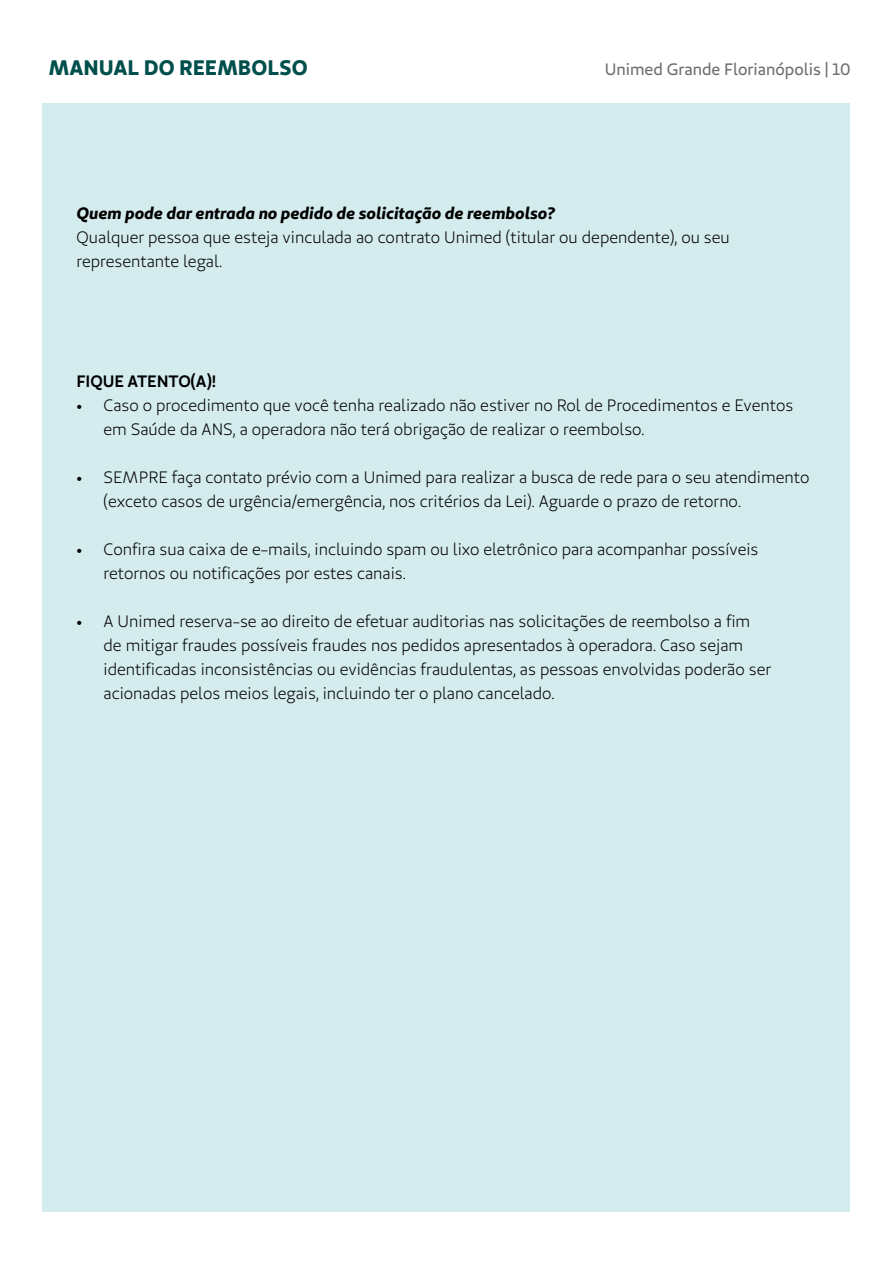
<style>
.page{position:relative;width:893px;height:1263px;background:#fff}
.page>*{position:absolute;margin:0;border:0;box-sizing:border-box;transform-origin:0 0}
.t1{font:21px "Unimed Sans 2020 Bold";color:#004f4c}
.t2{font:16.5px/24px "Unimed Sans 2020 Book";color:#000}
.t3{font:italic 16.5px "Unimed Sans 2020 Bold";color:#000}
.t4{font:16.5px "Unimed Sans 2020 Regular";color:#706f6f}
.t5{font:700 16.5px "Unimed Sans 2020 Semi";color:#000}
</style>
<div class="page">
<div style="left:43px;top:103px;width:807px;height:1108px;background:#d5ecef"></div>
<p class="t1" style="left:48px;top:53px;width:261px">MANUAL DO REEMBOLSO</p>
<p class="t4" style="left:605px;top:58px;width:247px">Unimed Grande Florianópolis | 10</p>
<p class="t3" style="left:77px;top:202px;width:480px">Quem pode dar entrada no pedido de solicitação de reembolso?</p>
<p class="t2" style="left:77px;top:225px;width:655px">Qualquer pessoa que esteja vinculada ao contrato Unimed (titular ou dependente), ou seu representante legal.</p>
<p class="t5" style="left:77px;top:370px;width:141px">FIQUE ATENTO(A)!</p>
<p class="t2" style="left:104px;top:393px;width:691px;text-indent:-27px">• Caso o procedimento que você tenha realizado não estiver no Rol de Procedimentos e Eventos em Saúde da ANS, a operadora não terá obrigação de realizar o reembolso.</p>
<p class="t2" style="left:104px;top:465px;width:707px;text-indent:-27px">• SEMPRE faça contato prévio com a Unimed para realizar a busca de rede para o seu atendimento (exceto casos de urgência/emergência, nos critérios da Lei). Aguarde o prazo de retorno.</p>
<p class="t2" style="left:104px;top:537px;width:656px;text-indent:-27px">• Confira sua caixa de e-mails, incluindo spam ou lixo eletrônico para acompanhar possíveis retornos ou notificações por estes canais.</p>
<p class="t2" style="left:104px;top:609px;width:669px;text-indent:-27px">• A Unimed reserva-se ao direito de efetuar auditorias nas solicitações de reembolso a fim de mitigar fraudes possíveis fraudes nos pedidos apresentados à operadora. Caso sejam identificadas inconsistências ou evidências fraudulentas, as pessoas envolvidas poderão ser acionadas pelos meios legais, incluindo ter o plano cancelado.</p>
</div>
